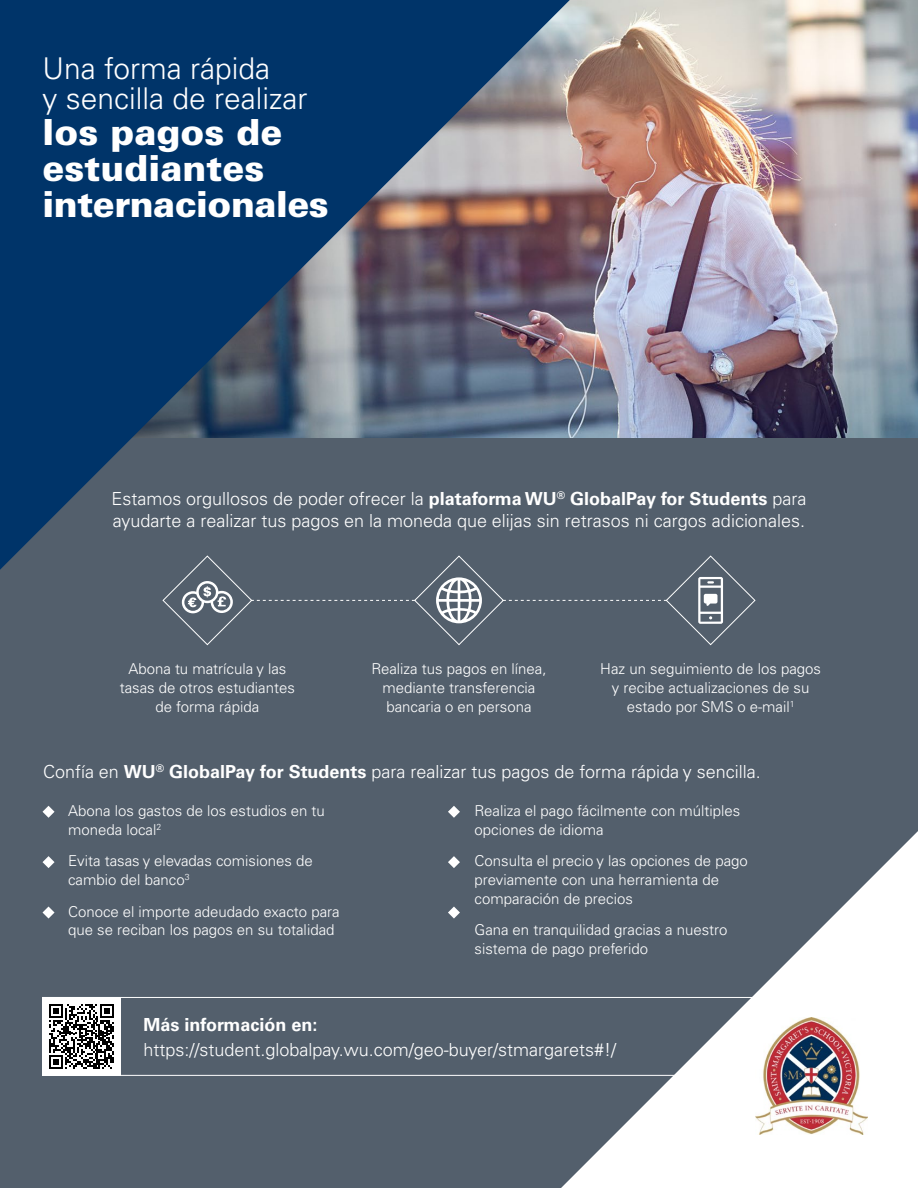
<style>
.page{position:relative;width:918px;height:1188px;background:#535f6c}
.page>*{position:absolute;margin:0;border:0;box-sizing:border-box;transform-origin:0 0}
.t1{font:900 36px/36px "Univers LT Pro 75";color:#fff}
.t2{font:300 30px/30px "Univers LT Pro 45";color:#fff}
.t3{font:300 18px/22.5px "Univers LT Pro 45";color:#fff}
.t4{font:700 18px "Univers LT Pro 65";color:#fff}
.t5{font:300 15px/18.8px "Univers LT Pro 45";color:#fff}
.s1{font-family:"Univers LT Pro 65";font-weight:700}
</style>
<div class="page">
<img style="left:570px;top:0;width:348px;height:438px">
<svg style="left:0;top:0;width:570px;height:570px;fill:#003469"></svg>
<svg style="left:561px;top:831px;width:357px;height:357px"></svg>
<div style="left:43px;top:997px;width:722px;height:79px;border:1px solid #fff"></div>
<div style="left:43px;top:997px;width:78px;height:79px;background:#fff"></div>
<svg style="left:162px;top:555px;width:594px;height:91px"></svg>
<svg style="left:43px;top:806px;width:12px;height:12px"></svg>
<svg style="left:43px;top:856px;width:12px;height:12px"></svg>
<svg style="left:43px;top:907px;width:12px;height:12px"></svg>
<svg style="left:448px;top:806px;width:12px;height:12px"></svg>
<svg style="left:448px;top:856px;width:12px;height:12px"></svg>
<svg style="left:448px;top:907px;width:12px;height:12px"></svg>
<img style="left:756px;top:1018px;width:111px;height:117px">
<svg style="left:50px;top:1004px;width:64px;height:65px"></svg>
<h2 class="t2" style="left:43px;top:54px;width:267px">Una forma rápida<br>y sencilla de realizar</h2>
<h1 class="t1" style="left:43px;top:114px;width:288px">los pagos de estudiantes internacionales</h1>
<p class="t3" style="left:112px;top:487px;width:696px">Estamos orgullosos de poder ofrecer la <span class="s1">plataforma WU</span><sup>®</sup> <span class="s1">GlobalPay for Students</span> para ayudarte a realizar tus pagos en la moneda que elijas sin retrasos ni cargos adicionales.</p>
<p class="t5" style="left:120px;top:659px;width:177px;text-align:center">Abona tu matrícula y las tasas de otros estudiantes de forma rápida</p>
<p class="t5" style="left:600px;top:659px;width:222px;text-align:center">Haz un seguimiento de los pagos y recibe actualizaciones de su estado por SMS o e-mail<sup>1</sup></p>
<p class="t5" style="left:371px;top:659px;width:177px;text-align:center">Realiza tus pagos en línea, mediante transferencia bancaria o en persona</p>
<p class="t3" style="left:43px;top:760px;width:719px">Confía en <span class="s1">WU</span><sup>®</sup> <span class="s1">GlobalPay for Students</span> para realizar tus pagos de forma rápida y sencilla.</p>
<p class="t5" style="left:68px;top:801px;width:258px">Abona los gastos de los estudios en tu moneda local<sup>2</sup></p>
<p class="t5" style="left:68px;top:852px;width:246px">Evita tasas y elevadas comisiones de cambio del banco<sup>3</sup></p>
<p class="t5" style="left:68px;top:902px;width:273px">Conoce el importe adeudado exacto para que se reciban los pagos en su totalidad</p>
<p class="t5" style="left:475px;top:801px;width:267px">Realiza el pago fácilmente con múltiples opciones de idioma</p>
<p class="t5" style="left:475px;top:852px;width:275px">Consulta el precio y las opciones de pago previamente con una herramienta de comparación de precios</p>
<p class="t5" style="left:475px;top:921px;width:255px">Gana en tranquilidad gracias a nuestro sistema de pago preferido</p>
<p class="t4" style="left:144px;top:1014px;width:175px">Más información en:</p>
<p class="t3" style="left:144px;top:1039px;width:474px">https://student.globalpay.wu.com/geo-buyer/stmargarets#!/</p>
</div>
